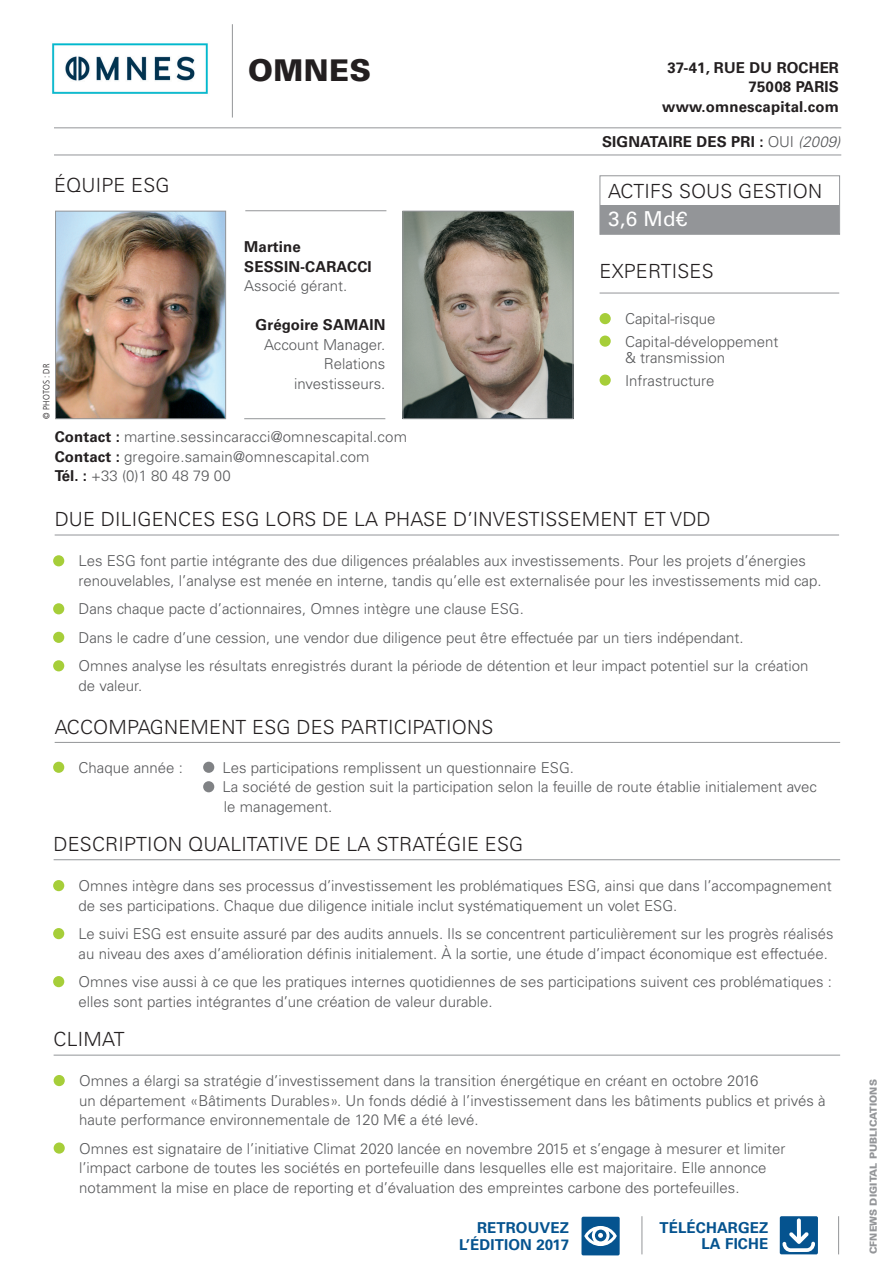
<style>
.page{position:relative;width:893px;height:1263px;background:#fff}
.page>*{position:absolute;margin:0;border:0;box-sizing:border-box;transform-origin:0 0}
.t1{font:900 30px "Univers LT";letter-spacing:.01em;color:#231f20}
.t2{font:20.55px "Univers LT";color:#fff}
.t3{font:300 19.5px "Univers LT";letter-spacing:.01em;color:#231f20}
.t4{font:300 15px/19.5px "Univers LT";color:#57585a}
.t5{font:700 15px/19.5px "Univers LT";letter-spacing:.01em;color:#231f20;text-align:right}
.t6{font:700 15px/16.5px "Univers LT";letter-spacing:.01em;color:#05538f;text-align:right}
.t7{font:900 9.75px "Univers LT";letter-spacing:.01em;color:#939598}
.t8{font:300 9px "Frutiger";letter-spacing:.015em;color:#231f20;scale:.9 1}
.s1{font-weight:700;color:#231f20}
.s2{font-weight:300;color:#57585a}
.s3{font-weight:300;font-style:italic;color:#57585a}
</style>
<div class="page">
<hr style="left:838px;top:1216px;width:1px;height:38px;background:#939598">
<div style="left:780px;top:1216px;width:38px;height:38px;background:#05538f;border-radius:2px"></div>
<svg style="left:782px;top:1218px;width:33px;height:34px"></svg>
<hr style="left:600px;top:293px;width:239px;height:1px;background:#939598">
<hr style="left:54px;top:127px;width:787px;height:1px;background:#939598">
<hr style="left:54px;top:155px;width:787px;height:1px;background:#939598">
<div style="left:600px;top:175px;width:240px;height:60px;border:1px solid #939598"></div>
<div style="left:600px;top:313px;width:11px;height:11px;background:#a6ce39;border-radius:50%"></div>
<div style="left:600px;top:336px;width:11px;height:11px;background:#a6ce39;border-radius:50%"></div>
<div style="left:600px;top:375px;width:11px;height:11px;background:#a6ce39;border-radius:50%"></div>
<div style="left:600px;top:205px;width:239px;height:29px;background:#939598"></div>
<hr style="left:232px;top:24px;width:1px;height:94px;background:#939598">
<div style="left:53px;top:555px;width:11px;height:11px;background:#a6ce39;border-radius:50%"></div>
<div style="left:53px;top:603px;width:11px;height:11px;background:#a6ce39;border-radius:50%"></div>
<div style="left:53px;top:632px;width:11px;height:11px;background:#a6ce39;border-radius:50%"></div>
<div style="left:53px;top:660px;width:11px;height:11px;background:#a6ce39;border-radius:50%"></div>
<div style="left:53px;top:762px;width:11px;height:11px;background:#a6ce39;border-radius:50%"></div>
<div style="left:203px;top:762px;width:11px;height:11px;background:#808285;border-radius:50%"></div>
<div style="left:203px;top:781px;width:11px;height:11px;background:#808285;border-radius:50%"></div>
<hr style="left:55px;top:535px;width:784px;height:1px;background:#939598">
<hr style="left:55px;top:742px;width:785px;height:1px;background:#939598">
<hr style="left:54px;top:859px;width:786px;height:1px;background:#939598">
<hr style="left:54px;top:1055px;width:786px;height:1px;background:#939598">
<div style="left:53px;top:880px;width:11px;height:11px;background:#a6ce39;border-radius:50%"></div>
<div style="left:53px;top:928px;width:11px;height:11px;background:#a6ce39;border-radius:50%"></div>
<div style="left:53px;top:976px;width:11px;height:11px;background:#a6ce39;border-radius:50%"></div>
<img style="left:57px;top:213px;width:167px;height:204px">
<div style="left:55px;top:211px;width:171px;height:208px;border:1px solid #939598"></div>
<img style="left:404px;top:213px;width:167px;height:204px">
<div style="left:402px;top:211px;width:171px;height:208px;border:1px solid #939598"></div>
<hr style="left:245px;top:210px;width:141px;height:1px;background:#939598">
<hr style="left:244px;top:418px;width:141px;height:1px;background:#939598">
<div style="left:54px;top:1075px;width:11px;height:11px;background:#a6ce39;border-radius:50%"></div>
<div style="left:54px;top:1142px;width:11px;height:11px;background:#a6ce39;border-radius:50%"></div>
<hr style="left:642px;top:1216px;width:1px;height:38px;background:#939598">
<div style="left:581px;top:1217px;width:39px;height:38px;background:#05538f;border-radius:2px"></div>
<svg style="left:584px;top:1226px;width:33px;height:20px"></svg>
<img style="left:52px;top:43px;width:156px;height:51px">
<h3 class="t3" style="left:54px;top:173px;width:117px">ÉQUIPE ESG</h3>
<p class="t8" style="left:41px;top:419px;width:63px;rotate:-90deg">© PHOTOS : DR</p>
<h1 class="t1" style="left:248px;top:51px;width:124px">OMNES</h1>
<p class="t5" style="left:244px;top:237px;width:129px;text-align:left">Martine<br>SESSIN-CARACCI</p>
<p class="t4" style="left:244px;top:276px;width:105px">Associé gérant.</p>
<p class="t5" style="left:256px;top:315px;width:131px">Grégoire SAMAIN</p>
<p class="t4" style="left:264px;top:335px;width:123px;text-align:right">Account Manager.<br>Relations investisseurs.</p>
<p class="t4" style="left:55px;top:427px;width:354px"><span class="s1">Contact :</span> martine.sessincaracci@omnescapital.com<br><span class="s1">Contact :</span> gregoire.samain@omnescapital.com<br><span class="s1">Tél. :</span> +33 (0)1 80 48 79 00</p>
<p class="t5" style="left:662px;top:58px;width:178px">37-41, RUE DU ROCHER<br>75008 PARIS www.omnescapital.com</p>
<p class="t5" style="left:602px;top:132px;width:240px">SIGNATAIRE DES PRI : <span class="s2">OUI</span> <span class="s3">(2009)</span></p>
<h3 class="t3" style="left:608px;top:179px;width:216px">ACTIFS SOUS GESTION</h3>
<h2 class="t2" style="left:608px;top:206px;width:81px">3,6 Md€</h2>
<h3 class="t3" style="left:600px;top:259px;width:116px">EXPERTISES</h3>
<p class="t4" style="left:625px;top:308px;width:155px;line-height:22.5px">Capital-risque<br>Capital-développement</p>
<p class="t4" style="left:625px;top:347px;width:102px;line-height:22.5px">&amp; transmission<br>Infrastructure</p>
<h3 class="t3" style="left:55px;top:508px;width:657px">DUE DILIGENCES ESG LORS DE LA PHASE D’INVESTISSEMENT ET VDD</h3>
<p class="t4" style="left:79px;top:551px;width:744px">Les ESG font partie intégrante des due diligences préalables aux investissements. Pour les projets d’énergies renouvelables, l’analyse est menée en interne, tandis qu’elle est externalisée pour les investissements mid cap.</p>
<p class="t4" style="left:79px;top:595px;width:731px;line-height:28.5px">Dans chaque pacte d’actionnaires, Omnes intègre une clause ESG.<br>Dans le cadre d’une cession, une vendor due diligence peut être effectuée par un tiers indépendant.<br>Omnes analyse les résultats enregistrés durant la période de détention et leur impact potentiel sur la création</p>
<p class="t4" style="left:79px;top:676px;width:65px">de valeur.</p>
<h3 class="t3" style="left:55px;top:715px;width:440px">ACCOMPAGNEMENT ESG DES PARTICIPATIONS</h3>
<p class="t4" style="left:79px;top:758px;width:106px">Chaque année :</p>
<p class="t4" style="left:223px;top:758px;width:596px">Les participations remplissent un questionnaire ESG.<br>La société de gestion suit la participation selon la feuille de route établie initialement avec le management.</p>
<h3 class="t3" style="left:54px;top:832px;width:471px">DESCRIPTION QUALITATIVE DE LA STRATÉGIE ESG</h3>
<p class="t4" style="left:79px;top:876px;width:754px">Omnes intègre dans ses processus d’investissement les problématiques ESG, ainsi que dans l’accompagnement de ses participations. Chaque due diligence initiale inclut systématiquement un volet ESG.</p>
<p class="t4" style="left:79px;top:924px;width:756px">Le suivi ESG est ensuite assuré par des audits annuels. Ils se concentrent particulièrement sur les progrès réalisés au niveau des axes d’amélioration définis initialement. À la sortie, une étude d’impact économique est effectuée.</p>
<p class="t4" style="left:79px;top:972px;width:755px">Omnes vise aussi à ce que les pratiques internes quotidiennes de ses participations suivent ces problématiques : elles sont parties intégrantes d’une création de valeur durable.</p>
<h3 class="t3" style="left:54px;top:1028px;width:73px">CLIMAT</h3>
<p class="t4" style="left:79px;top:1071px;width:748px">Omnes a élargi sa stratégie d’investissement dans la transition énergétique en créant en octobre 2016<br>un département «Bâtiments Durables». Un fonds dédié à l’investissement dans les bâtiments publics et privés à haute performance environnementale de 120 M€ a été levé.</p>
<p class="t4" style="left:79px;top:1138px;width:708px">Omnes est signataire de l’initiative Climat 2020 lancée en novembre 2015 et s’engage à mesurer et limiter l’impact carbone de toutes les sociétés en portefeuille dans lesquelles elle est majoritaire. Elle annonce notamment la mise en place de reporting et d’évaluation des empreintes carbone des portefeuilles.</p>
<p class="t6" style="left:459px;top:1220px;width:111px">RETROUVEZ<br>L’ÉDITION 2017</p>
<p class="t6" style="left:659px;top:1219px;width:110px">TÉLÉCHARGEZ<br>LA FICHE</p>
<p class="t7" style="left:867px;top:1254px;width:177px;rotate:-90deg">CFNEWS DIGITAL PUBLICATIONS</p>
</div>
